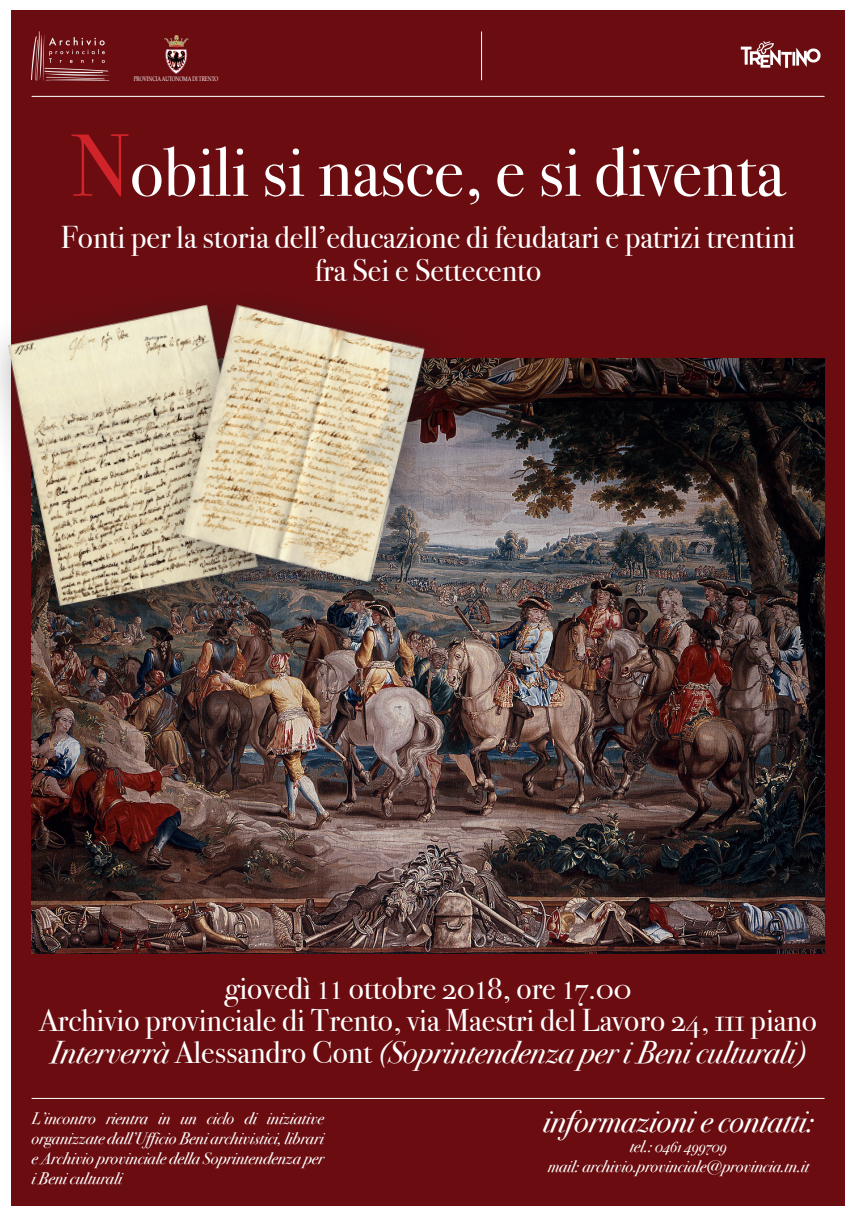
<style>
.page{position:relative;width:856px;height:1216px;background:#fff}
.page>*{position:absolute;margin:0;border:0;box-sizing:border-box;transform-origin:0 0}
.t1{font:70px "Bodoni Svty Two OSITCTT";color:#fff}
.t2{font:31.5px/32.4px "Bodoni Svty Two OSITCTT";color:#fff;text-align:center}
.t3{font:italic 31.5px "Bodoni Svty Two OSITCTT";color:#fff}
.t4{font:italic 16.62px/20.1px "Bodoni Svty Two OSITCTT";color:#fff;text-align:center}
.t5{font:6.56px "Palatino";color:#fff;scale:.72 1}
.s1{font-size:88.38px;color:#d1232a}
.s2{font-family:"Bodoni Svty Two ITCTT";font-size:24.5px}
.s3{font-style:italic}
</style>
<div class="page">
<div style="left:11px;top:11px;width:834px;height:1194px;background:#6b0d10"></div>
<hr style="left:32px;top:96px;width:792px;height:1px;background:#fff">
<hr style="left:481px;top:32px;width:1px;height:48px;background:#fff">
<hr style="left:32px;top:1098px;width:792px;height:1px;background:#fff">
<img style="left:32px;top:358px;width:792px;height:595px">
<div style="left:0;top:275px;width:300px;height:372px;background:#231f20;opacity:.56"></div>
<img style="left:6px;top:303px;width:146px;height:306px">
<div style="left:152px;top:276px;width:315px;height:348px;background:#231f20;opacity:.56"></div>
<img style="left:179px;top:303px;width:249px;height:281px">
<img style="left:740px;top:41px;width:81px;height:27px">
<img style="left:164px;top:35px;width:25px;height:39px">
<img style="left:32px;top:32px;width:77px;height:48px">
<p class="t5" style="left:134px;top:73px;width:119px">PROVINCIA AUTONOMA DI TRENTO</p>
<h1 class="t1" style="left:72px;top:130px;width:713px"><span class="s1">N</span>obili si nasce, e si diventa</h1>
<p class="t2" style="left:61px;top:221px;width:736px">Fonti per la storia dell’educazione di feudatari e patrizi trentini fra Sei e Settecento</p>
<p class="t2" style="left:39px;top:971px;width:779px">giovedì <span class="s2">11</span> ottobre 20<span class="s2">1</span>8, ore <span class="s2">1</span>7.00<br>Archivio provinciale di Trento, via Maestri del Lavoro 24, 111 piano<br><span class="s3">Interverrà</span> Alessandro Cont <span class="s3">(Soprintendenza per i Beni culturali)</span></p>
<p class="t3" style="left:543px;top:1101px;width:273px">informazioni e contatti:</p>
<p class="t4" style="left:548px;top:1136px;width:263px">tel.: 0461 499709<br>mail: archivio.provinciale@provincia.tn.it</p>
<p class="t4" style="left:31px;top:1108px;width:294px;text-align:justify">L’incontro rientra in un ciclo di iniziative organizzate dall’Ufficio Beni archivistici, librari e Archivio provinciale della Soprintendenza per i Beni culturali</p>
</div>
